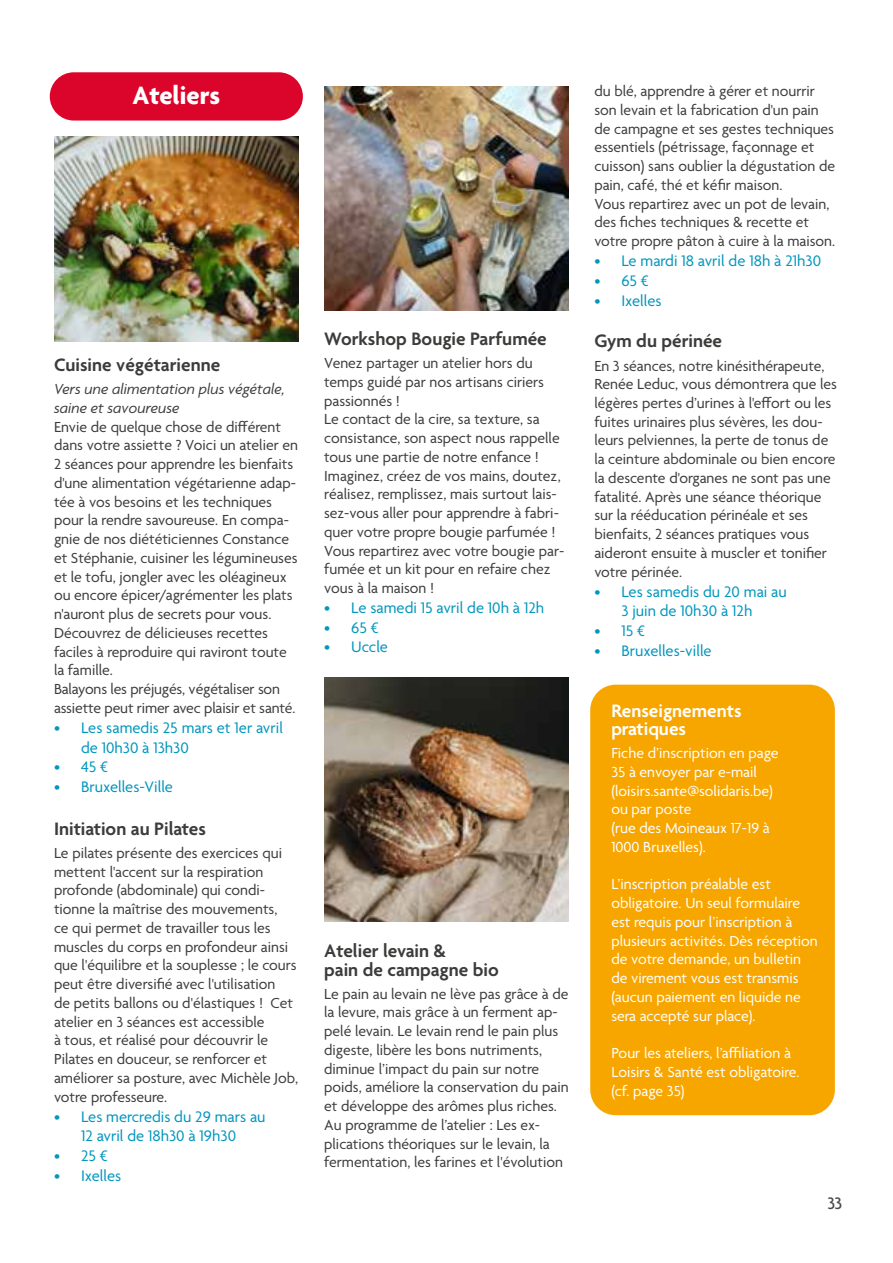
<style>
.page{position:relative;width:893px;height:1263px;background:#fff}
.page>*{position:absolute;margin:0;border:0;box-sizing:border-box;transform-origin:0 0}
.t1{font:700 27px "Agenda";color:#fff}
.t2{font:600 19.5px/18.8px "Agenda";color:#3c3c3b}
.t3{font:600 19.5px/18.8px "Agenda";color:#fff}
.t4{font:500 18px "Agenda";color:#4a4a49}
.t5{font:16.5px/19.8px "Agenda";color:#0096bd;text-align:center}
.t6{font:15.75px/18.8px "Agenda";color:#3c3c3b}
.t7{font:15.75px/18.8px "Agenda";color:#fff}
.t8{font:italic 15.75px/18.8px "Agenda";color:#3c3c3b}
</style>
<div class="page">
<div style="left:590px;top:685px;width:245px;height:430px;background:#f7a600;border-radius:26px"></div>
<div style="left:50px;top:72px;width:253px;height:49px;background:#db052c;border-radius:24px"></div>
<img style="left:54px;top:136px;width:245px;height:206px">
<img style="left:324px;top:86px;width:245px;height:225px">
<img style="left:324px;top:677px;width:245px;height:245px">
<h1 class="t1" style="left:132px;top:81px;width:89px">Ateliers</h1>
<p class="t2" style="left:54px;top:357px;width:168px">Cuisine végétarienne</p>
<p class="t8" style="left:54px;top:380px;width:232px">Vers une alimentation plus végétale, saine et savoureuse</p>
<p class="t6" style="left:54px;top:418px;width:246px">Envie de quelque chose de différent dans votre assiette ? Voici un atelier en 2 séances pour apprendre les bienfaits d'une alimentation végétarienne adap&shy;tée à vos besoins et les techniques pour la rendre savoureuse. En compa&shy;gnie de nos diététiciennes Constance et Stéphanie, cuisiner les légumineuses et le tofu, jongler avec les oléagineux ou encore épicer/agrémenter les plats n'auront plus de secrets pour vous.<br>Découvrez de délicieuses recettes faciles à reproduire qui raviront toute la famille.<br>Balayons les préjugés, végétaliser son assiette peut rimer avec plaisir et santé.</p>
<p class="t5" style="left:81px;top:718px;width:203px;text-align:left;text-indent:-27px">• Les samedis 25 mars et 1er avril de 10h30 à 13h30</p>
<p class="t5" style="left:54px;top:758px;width:56px">• 45 €</p>
<p class="t5" style="left:54px;top:778px;width:120px">• Bruxelles-Ville</p>
<p class="t2" style="left:54px;top:820px;width:154px">Initiation au Pilates</p>
<p class="t6" style="left:54px;top:844px;width:246px">Le pilates présente des exercices qui mettent l'accent sur la respiration profonde (abdominale) qui condi&shy;tionne la maîtrise des mouvements,<br>ce qui permet de travailler tous les muscles du corps en profondeur ainsi que l'équilibre et la souplesse ; le cours peut être diversifié avec l'utilisation<br>de petits ballons ou d'élastiques ! Cet atelier en 3 séances est accessible<br>à tous, et réalisé pour découvrir le Pilates en douceur, se renforcer et améliorer sa posture, avec Michèle Job, votre professeure.</p>
<p class="t5" style="left:54px;top:1107px;width:213px">• Les mercredis du 29 mars au<br>12 avril de 18h30 à 19h30</p>
<p class="t5" style="left:54px;top:1147px;width:55px">• 25 €</p>
<p class="t5" style="left:54px;top:1167px;width:69px">• Ixelles</p>
<p class="t2" style="left:324px;top:331px;width:224px">Workshop Bougie Parfumée</p>
<p class="t6" style="left:324px;top:355px;width:242px">Venez partager un atelier hors du temps guidé par nos artisans ciriers passionnés !<br>Le contact de la cire, sa texture, sa consistance, son aspect nous rappelle tous une partie de notre enfance !<br>Imaginez, créez de vos mains, doutez, réalisez, remplissez, mais surtout lais&shy;sez-vous aller pour apprendre à fabri&shy;quer votre propre bougie parfumée !<br>Vous repartirez avec votre bougie par&shy;fumée et un kit pour en refaire chez vous à la maison !</p>
<p class="t5" style="left:324px;top:599px;width:222px">• Le samedi 15 avril de 10h à 12h</p>
<p class="t5" style="left:324px;top:618px;width:56px">• 65 €</p>
<p class="t5" style="left:324px;top:638px;width:65px">• Uccle</p>
<p class="t2" style="left:324px;top:942px;width:176px">Atelier levain &amp;<br>pain de campagne bio</p>
<p class="t6" style="left:324px;top:985px;width:246px">Le pain au levain ne lève pas grâce à de la levure, mais grâce à un ferment ap&shy;pelé levain. Le levain rend le pain plus digeste, libère les bons nutriments, diminue l’impact du pain sur notre poids, améliore la conservation du pain et développe des arômes plus riches.<br>Au programme de l’atelier : Les ex&shy;plications théoriques sur le levain, la fermentation, les farines et l'évolution</p>
<p class="t6" style="left:594px;top:83px;width:242px">du blé, apprendre à gérer et nourrir son levain et la fabrication d'un pain de campagne et ses gestes techniques essentiels (pétrissage, façonnage et cuisson) sans oublier la dégustation de pain, café, thé et kéfir maison.<br>Vous repartirez avec un pot de levain, des fiches techniques &amp; recette et votre propre pâton à cuire à la maison.</p>
<p class="t5" style="left:594px;top:252px;width:228px">• Le mardi 18 avril de 18h à 21h30</p>
<p class="t5" style="left:594px;top:272px;width:56px">• 65 €</p>
<p class="t5" style="left:594px;top:292px;width:69px">• Ixelles</p>
<p class="t2" style="left:594px;top:333px;width:129px">Gym du périnée</p>
<p class="t6" style="left:594px;top:357px;width:244px">En 3 séances, notre kinésithérapeute, Renée Leduc, vous démontrera que les légères pertes d’urines à l'effort ou les fuites urinaires plus sévères, les dou&shy;leurs pelviennes, la perte de tonus de la ceinture abdominale ou bien encore la descente d'organes ne sont pas une fatalité. Après une séance théorique sur la rééducation périnéale et ses bienfaits, 2 séances pratiques vous aideront ensuite à muscler et tonifier votre périnée.</p>
<p class="t5" style="left:594px;top:582px;width:194px">• Les samedis du 20 mai au<br>3 juin de 10h30 à 12h</p>
<p class="t5" style="left:594px;top:622px;width:52px">• 15 €</p>
<p class="t5" style="left:594px;top:642px;width:119px">• Bruxelles-ville</p>
<p class="t3" style="left:611px;top:702px;width:132px">Renseignements pratiques</p>
<p class="t7" style="left:611px;top:745px;width:169px">Fiche d’inscription en page<br>35 à envoyer par e-mail (loisirs.sante@solidaris.be) ou par poste<br>(rue des Moineaux 17-19 à<br>1000 Bruxelles).</p>
<p class="t7" style="left:611px;top:876px;width:208px">L’inscription préalable est obligatoire. Un seul formulaire est requis pour l’inscription à plusieurs activités. Dès réception de votre demande, un bulletin de virement vous est transmis (aucun paiement en liquide ne sera accepté sur place).</p>
<p class="t7" style="left:611px;top:1045px;width:190px">Pour les ateliers, l’affiliation à<br>Loisirs &amp; Santé est obligatoire. (cf. page 35)</p>
<p class="t4" style="left:827px;top:1193px;width:16px">33</p>
</div>
